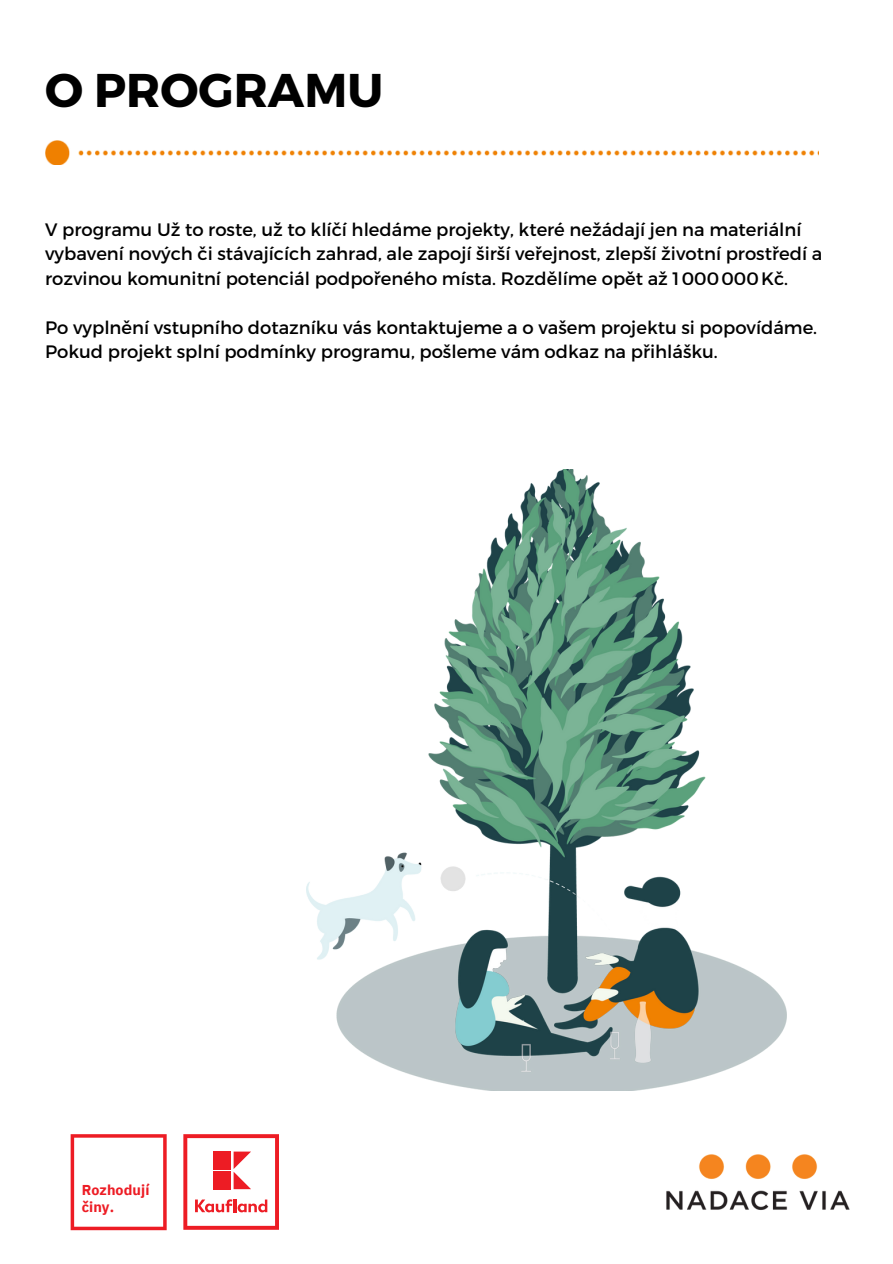
<style>
.page{position:relative;width:893px;height:1264px;background:#fff}
.page>*{position:absolute;margin:0;border:0;box-sizing:border-box;transform-origin:0 0}
.t1{font:700 47.25px "Montserrat";color:#000}
.t2{font:18px/24.6px "Montserrat";color:#000}
.t3{font:700 14.25px/17px "IBM Plex Sans";letter-spacing:.005em;color:#ed1c24}
</style>
<div class="page">
<img style="left:306px;top:470px;width:480px;height:619px">
<img style="left:45px;top:140px;width:773px;height:25px">
<img style="left:666px;top:1154px;width:184px;height:56px">
<svg style="left:70px;top:1134px;width:97px;height:97px"></svg>
<svg style="left:71px;top:1134px;width:96px;height:96px"></svg>
<div style="left:78px;top:1140px;width:81px;height:81px;background:#fff"></div>
<svg style="left:183px;top:1134px;width:96px;height:95px"></svg>
<p class="t1" style="left:45px;top:60px;width:339px">O PROGRAMU</p>
<p class="t2" style="left:45px;top:216px;width:778px">V programu Už to roste, už to klíčí hledáme projekty, které nežádají jen na materiální vybavení nových či stávajících zahrad, ale zapojí širší veřejnost, zlepší životní prostředí a rozvinou komunitní potenciál podpořeného místa. Rozdělíme opět až 1000000Kč.</p>
<p class="t2" style="left:45px;top:314px;width:773px">Po vyplnění vstupního dotazníku vás kontaktujeme a o vašem projektu si popovídáme.<br>Pokud projekt splní podmínky programu, pošleme vám odkaz na přihlášku.</p>
<p class="t3" style="left:82px;top:1181px;width:69px">Rozhodují činy.</p>
</div>
